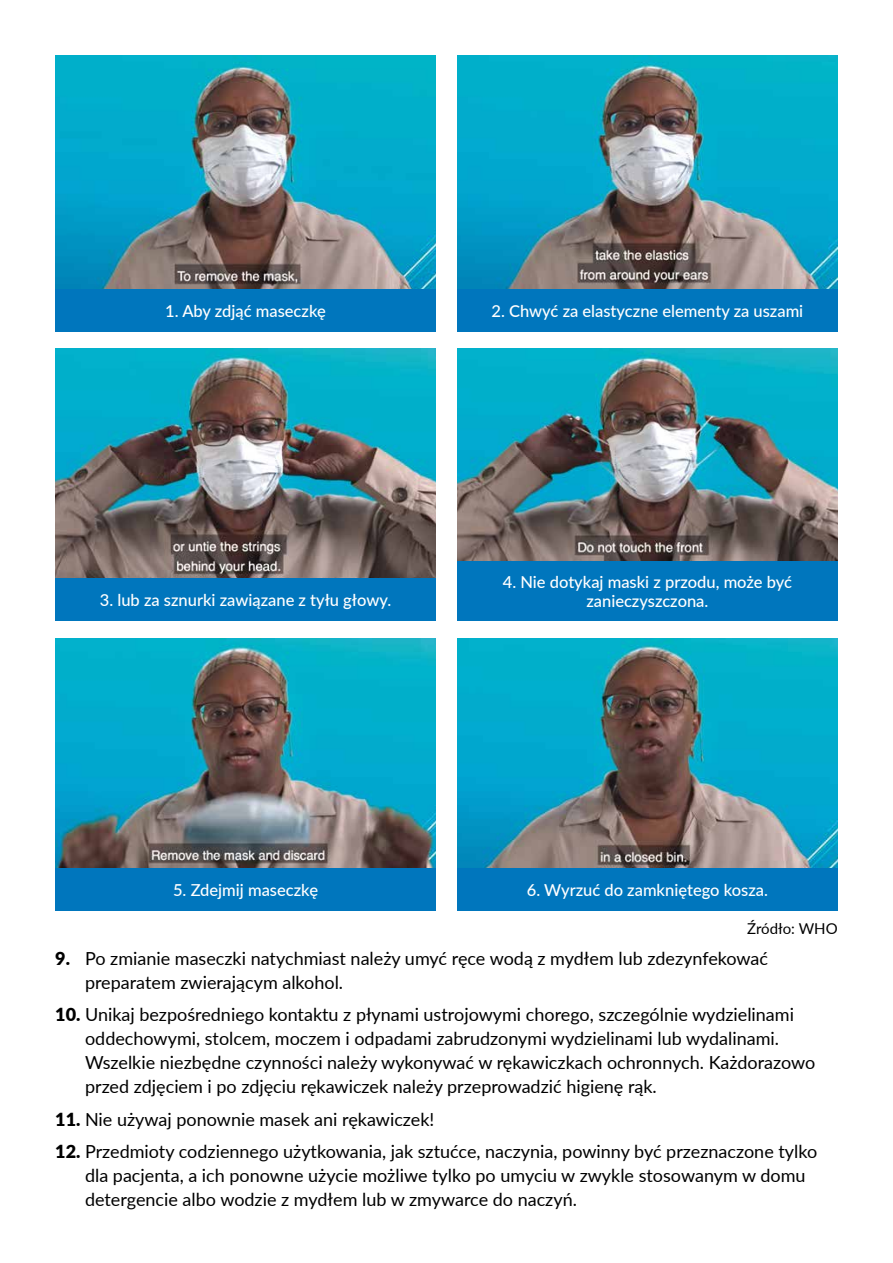
<style>
.page{position:relative;width:893px;height:1263px;background:#fff}
.page>*{position:absolute;margin:0;border:0;box-sizing:border-box;transform-origin:0 0}
.t1{font:18px/24px "Lato";color:#000}
.t2{font:500 16.5px/19.5px "Lato";color:#fff;text-align:center}
.t3{font:15px "Lato";color:#000}
.s1{font-weight:900}
</style>
<div class="page">
<img style="left:457px;top:55px;width:381px;height:234px">
<img style="left:55px;top:55px;width:381px;height:234px">
<img style="left:55px;top:349px;width:381px;height:229px">
<img style="left:457px;top:349px;width:381px;height:212px">
<div style="left:55px;top:289px;width:381px;height:43px;background:#0076bd"></div>
<div style="left:457px;top:289px;width:381px;height:43px;background:#0076bd"></div>
<div style="left:55px;top:578px;width:381px;height:43px;background:#0076bd"></div>
<div style="left:457px;top:561px;width:381px;height:60px;background:#0076bd"></div>
<img style="left:55px;top:639px;width:381px;height:229px">
<img style="left:457px;top:639px;width:381px;height:229px">
<div style="left:55px;top:868px;width:381px;height:43px;background:#0076bd"></div>
<div style="left:457px;top:868px;width:381px;height:43px;background:#0076bd"></div>
<p class="t2" style="left:165px;top:301px;width:162px">1. Aby zdjąć maseczkę</p>
<p class="t2" style="left:491px;top:301px;width:313px">2. Chwyć za elastyczne elementy za uszami</p>
<p class="t2" style="left:100px;top:590px;width:293px">3. lub za sznurki zawiązane z tyłu głowy.</p>
<p class="t2" style="left:503px;top:571px;width:291px">4. Nie dotykaj maski z przodu, może być zanieczyszczona.</p>
<p class="t2" style="left:173px;top:880px;width:147px">5. Zdejmij maseczkę</p>
<p class="t2" style="left:527px;top:880px;width:243px">6. Wyrzuć do zamkniętego kosza.</p>
<p class="t3" style="left:747px;top:918px;width:92px">Źródło: WHO</p>
<p class="t1" style="left:85px;top:946px;width:685px;text-indent:-30px"><span class="s1">9.</span> Po zmianie maseczki natychmiast należy umyć ręce wodą z mydłem lub zdezynfekować preparatem zwierającym alkohol.</p>
<p class="t1" style="left:85px;top:1002px;width:732px;text-indent:-30px"><span class="s1">10.</span> Unikaj bezpośredniego kontaktu z płynami ustrojowymi chorego, szczególnie wydzielinami oddechowymi, stolcem, moczem i odpadami zabrudzonymi wydzielinami lub wydalinami.<br>Wszelkie niezbędne czynności należy wykonywać w rękawiczkach ochronnych. Każdorazowo przed zdjęciem i po zdjęciu rękawiczek należy przeprowadzić higienę rąk.</p>
<p class="t1" style="left:55px;top:1106px;width:381px"><span class="s1">11.</span> Nie używaj ponownie masek ani rękawiczek!</p>
<p class="t1" style="left:85px;top:1139px;width:734px;text-indent:-30px"><span class="s1">12.</span> Przedmioty codziennego użytkowania, jak sztućce, naczynia, powinny być przeznaczone tylko dla pacjenta, a ich ponowne użycie możliwe tylko po umyciu w zwykle stosowanym w domu detergencie albo wodzie z mydłem lub w zmywarce do naczyń.</p>
</div>
